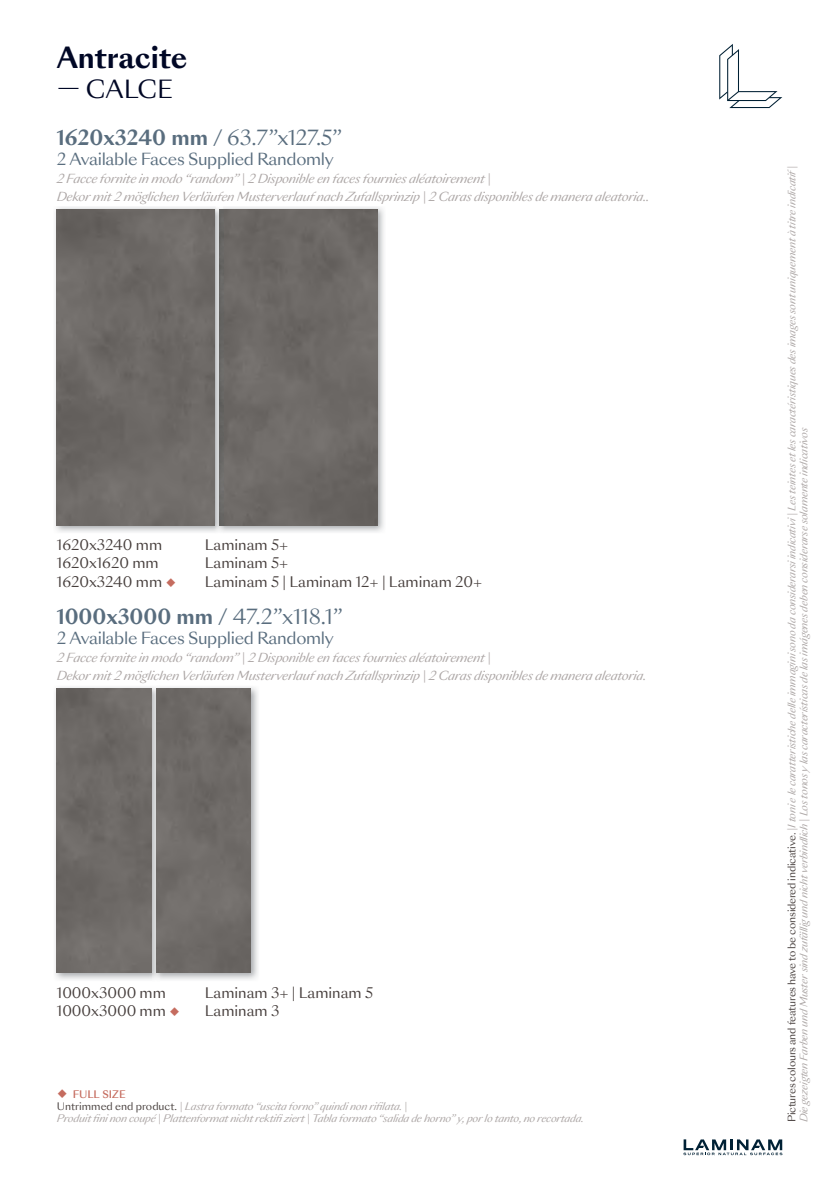
<style>
.page{position:relative;width:840px;height:1190px;background:#fff}
.page>*{position:absolute;margin:0;border:0;box-sizing:border-box;transform-origin:0 0}
.t1{font:700 28px "Sang Bleu Sunrise";color:#000725}
.t2{font:24px "Sang Bleu Sunrise";color:#000725}
.t3{font:20px "Sang Bleu Sunrise";letter-spacing:-.01em;color:#596d7e}
.t4{font:16px "Sang Bleu Sunrise";letter-spacing:-.02em;color:#596d7e}
.t5{font:14px "Sang Bleu Sunrise";color:#453d3b}
.t6{font:italic 12px/18px "Sang Bleu Sunrise";letter-spacing:-.02em;color:#aca6a5}
.t7{font:italic 10px/12px "Sang Bleu Sunrise";letter-spacing:-.02em;color:#aca6a5}
.s1{font-weight:700}
.s2{color:#c56c5f}
.s3{font-weight:500;font-style:normal;color:#c56c5f}
.s4{font-style:normal;color:#453d3b}
</style>
<div class="page">
<svg style="left:719px;top:44px;width:63px;height:64px"></svg>
<svg style="left:683px;top:1139px;width:99px;height:16px"></svg>
<img style="left:223px;top:207px;width:161px;height:325px">
<div style="left:223px;top:209px;width:154px;height:316px;background:#6d6966"></div>
<img style="left:55px;top:207px;width:161px;height:325px">
<img style="left:216px;top:208px;width:7px;height:324px">
<img style="left:57px;top:209px;width:158px;height:316px">
<img style="left:55px;top:687px;width:98px;height:293px">
<div style="left:57px;top:689px;width:94px;height:283px;background:#6e6a67"></div>
<img style="left:160px;top:687px;width:98px;height:293px">
<img style="left:153px;top:687px;width:7px;height:292px">
<div style="left:156px;top:689px;width:95px;height:283px;background:#6e6a67"></div>
<h1 class="t1" style="left:57px;top:38px;width:132px">Antracite</h1>
<h2 class="t2" style="left:57px;top:72px;width:118px">— CALCE</h2>
<h3 class="t3" style="left:57px;top:123px;width:287px"><span class="s1">1620x3240 mm</span> / 63.7”x127.5”</h3>
<h3 class="t4" style="left:57px;top:147px;width:279px">2 Available Faces Supplied Randomly</h3>
<p class="t6" style="left:57px;top:169px;width:594px">2 Facce fornite in modo “random” | 2 Disponible en faces fournies aléatoirement |<br>Dekor mit 2 möglichen Verläufen Musterverlauf nach Zufallsprinzip | 2 Caras disponibles de manera aleatoria..</p>
<h3 class="t5" style="left:57px;top:535px;width:107px">1620x3240 mm</h3>
<h3 class="t5" style="left:205px;top:535px;width:85px">Laminam 5+</h3>
<h3 class="t5" style="left:57px;top:553px;width:103px">1620x1620 mm</h3>
<h3 class="t5" style="left:205px;top:553px;width:85px">Laminam 5+</h3>
<h3 class="t5" style="left:57px;top:572px;width:121px">1620x3240 mm <span class="s2">◆</span></h3>
<h3 class="t5" style="left:205px;top:572px;width:279px">Laminam 5 | Laminam 12+ | Laminam 20+</h3>
<h3 class="t3" style="left:57px;top:602px;width:288px"><span class="s1">1000x3000 mm</span> / 47.2”x118.1”</h3>
<h3 class="t4" style="left:57px;top:627px;width:279px">2 Available Faces Supplied Randomly</h3>
<p class="t6" style="left:57px;top:649px;width:591px">2 Facce fornite in modo “random” | 2 Disponible en faces fournies aléatoirement |<br>Dekor mit 2 möglichen Verläufen Musterverlauf nach Zufallsprinzip | 2 Caras disponibles de manera aleatoria.</p>
<h3 class="t5" style="left:57px;top:982px;width:110px">1000x3000 mm</h3>
<h3 class="t5" style="left:205px;top:982px;width:170px">Laminam 3+ | Laminam 5</h3>
<h3 class="t5" style="left:57px;top:1001px;width:125px">1000x3000 mm <span class="s2">◆</span></h3>
<h3 class="t5" style="left:205px;top:1001px;width:76px">Laminam 3</h3>
<p class="t7" style="left:57px;top:1089px;width:528px"><span class="s2">◆</span> <span class="s3">FULL SIZE<br></span><span class="s4">Untrimmed end product.</span> | Lastra formato “uscita forno” quindi non rifilata. |<br>Produit fini non coupé | Plattenformat nicht rektifi ziert | Tabla formato “salida de horno” y, por lo tanto, no recortada.</p>
<p class="t7" style="left:786px;top:1122px;width:959px;rotate:-90deg"><span class="s4">Pictures colours and features have to be considered indicative.</span> |I toni e le caratteristiche delle immagini sono da considerarsi indicativi | Les teintes et les caractéristiques des images sont uniquement à titre indicatif |<br>Die gezeigten Farben und Muster sind zufällig und nicht verbindlich | Los tonos y las características de las imágenes deben considerarse solamente indicativos</p>
</div>
